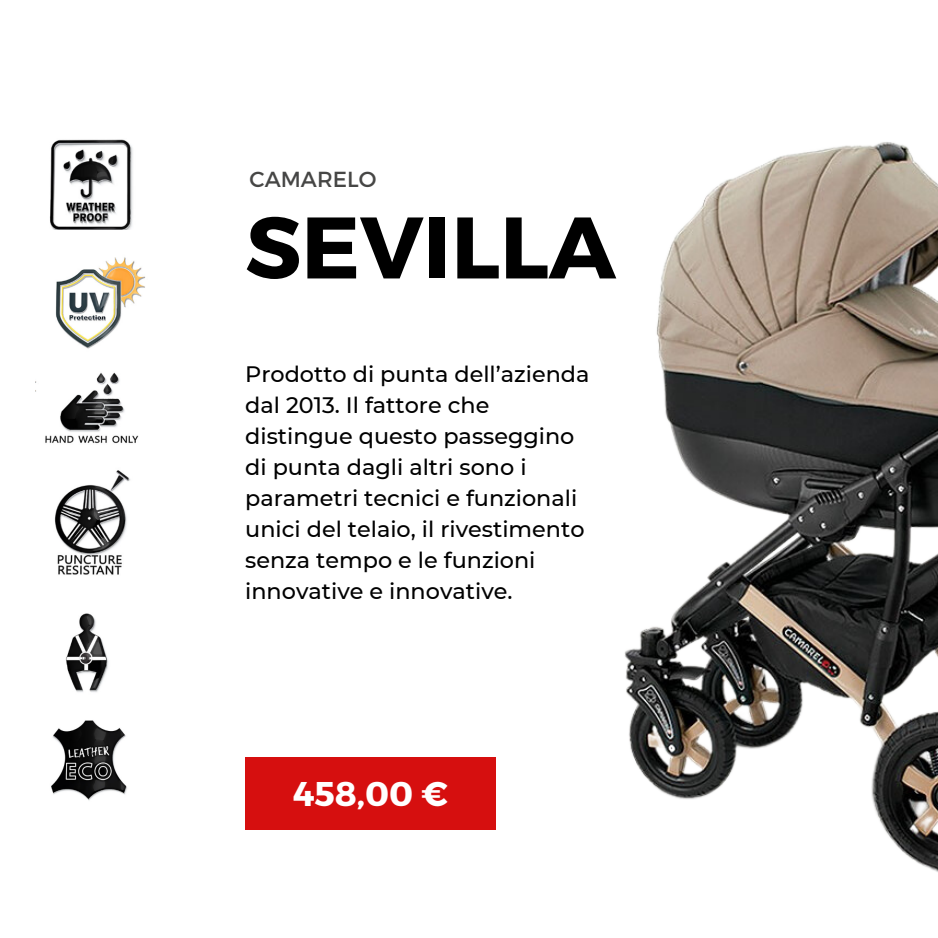
<style>
.page{position:relative;width:938px;height:938px;background:#fff}
.page>*{position:absolute;margin:0;border:0;box-sizing:border-box;transform-origin:0 0}
.t1{font:700 87.06px "Montserrat";color:#000}
.t2{font:700 34.31px "Montserrat";color:#fff}
.t3{font:500 22.31px/30.9px "Montserrat";color:#000}
.t4{font:21.81px "Montserrat";color:#464645}
</style>
<div class="page">
<img style="left:50px;top:139px;width:83px;height:91px">
<img style="left:55px;top:257px;width:90px;height:92px">
<img style="left:36px;top:372px;width:103px;height:72px">
<img style="left:54px;top:470px;width:76px;height:105px">
<img style="left:65px;top:613px;width:44px;height:79px">
<img style="left:51px;top:720px;width:76px;height:80px">
<div style="left:245px;top:756px;width:250px;height:73px;background:#d60f0f"></div>
<img style="left:624px;top:142px;width:314px;height:730px">
<p class="t4" style="left:249px;top:165px;width:128px">CAMARELO</p>
<p class="t1" style="left:245px;top:191px;width:372px">SEVILLA</p>
<p class="t3" style="left:245px;top:359px;width:346px">Prodotto di punta dell’azienda dal 2013. Il fattore che distingue questo passeggino di punta dagli altri sono i parametri tecnici e funzionali unici del telaio, il rivestimento senza tempo e le funzioni innovative e innovative.</p>
<p class="t2" style="left:293px;top:772px;width:157px">458,00 €</p>
</div>
